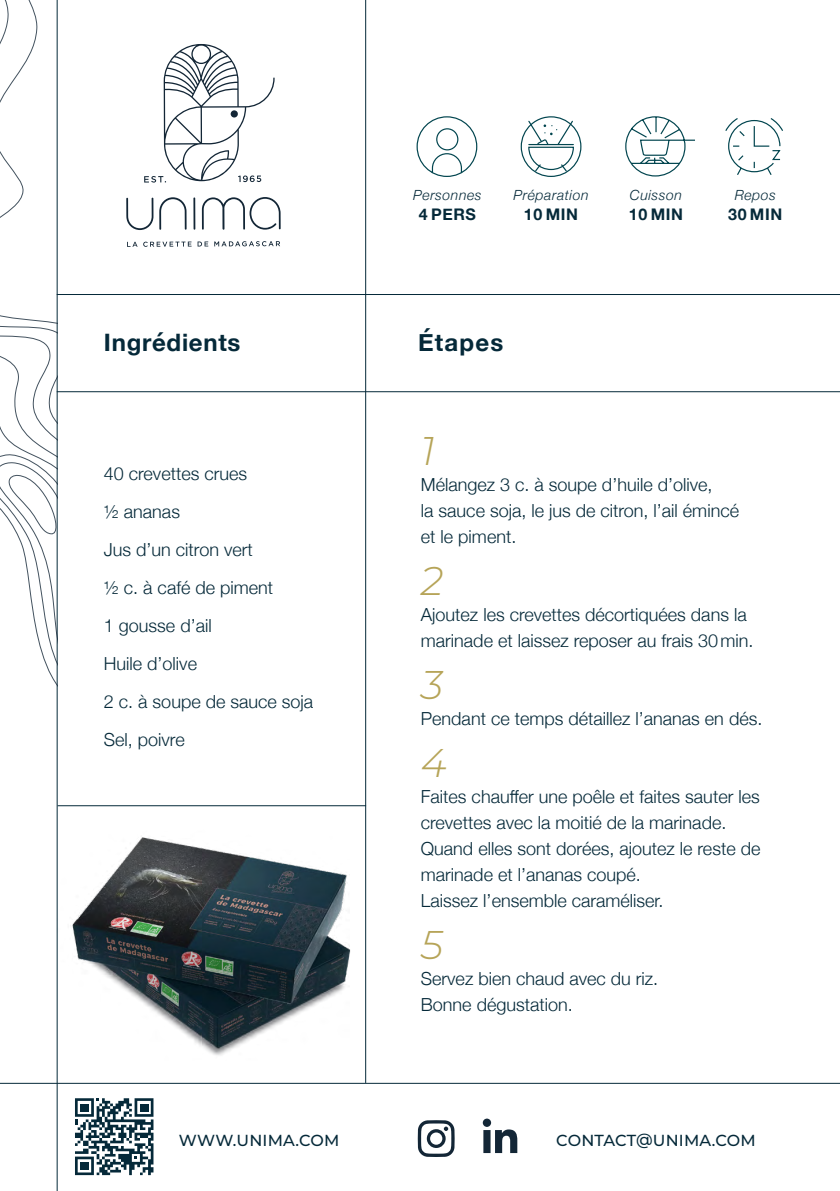
<style>
.page{position:relative;width:840px;height:1191px;background:#fff}
.page>*{position:absolute;margin:0;border:0;box-sizing:border-box;transform-origin:0 0}
.t1{font:italic 300 40px "Montserrat Alternates";color:#b6a458}
.t2{font:700 24px "Helvetica Neue";letter-spacing:.03em;color:#052939}
.t3{font:300 18px/26px "Helvetica Neue";color:#052939}
.t4{font:500 16px "Montserrat";letter-spacing:.01em;color:#052939}
.t5{font:700 16px "Helvetica Neue";letter-spacing:.04em;color:#052939}
.t6{font:italic 300 14px "Helvetica Neue";letter-spacing:.04em;color:#052939}
</style>
<div class="page">
<hr style="left:57px;top:0;width:1px;height:1191px;background:#052939">
<hr style="left:57px;top:391px;width:782px;height:1px;background:#052939">
<hr style="left:57px;top:805px;width:309px;height:1px;background:#052939">
<hr style="left:0;top:1083px;width:839px;height:1px;background:#052939">
<hr style="left:57px;top:294px;width:782px;height:1px;background:#052939">
<svg style="left:126px;top:44px;width:154px;height:203px"></svg>
<svg style="left:0;top:0;width:57px;height:719px"></svg>
<svg style="left:482px;top:1118px;width:35px;height:35px"></svg>
<svg style="left:417px;top:1120px;width:37px;height:37px"></svg>
<hr style="left:365px;top:0;width:1px;height:1083px;background:#052939">
<svg style="left:416px;top:116px;width:367px;height:61px"></svg>
<img style="left:57px;top:829px;width:294px;height:231px">
<svg style="left:75px;top:1098px;width:78px;height:77px"></svg>
<div style="left:80px;top:1103px;width:8px;height:8px;background:#052939"></div>
<div style="left:140px;top:1103px;width:8px;height:8px;background:#052939"></div>
<div style="left:80px;top:1161px;width:8px;height:8px;background:#052939"></div>
<p class="t6" style="left:413px;top:184px;width:70px">Personnes</p>
<p class="t5" style="left:418px;top:201px;width:59px">4 PERS</p>
<p class="t6" style="left:513px;top:184px;width:77px">Préparation</p>
<p class="t5" style="left:523px;top:201px;width:56px">10 MIN</p>
<p class="t6" style="left:629px;top:184px;width:54px">Cuisson</p>
<p class="t5" style="left:628px;top:201px;width:56px">10 MIN</p>
<h2 class="t2" style="left:104px;top:324px;width:138px">Ingrédients</h2>
<h2 class="t2" style="left:418px;top:324px;width:87px">Étapes</h2>
<p class="t6" style="left:734px;top:184px;width:43px">Repos</p>
<p class="t5" style="left:727px;top:201px;width:56px">30 MIN</p>
<p class="t3" style="left:104px;top:453px;width:211px;line-height:38px">40 crevettes crues<br>½ ananas<br>Jus d’un citron vert<br>½ c. à café de piment<br>1 gousse d’ail<br>Huile d’olive<br>2 c. à soupe de sauce soja<br>Sel, poivre</p>
<h1 class="t1" style="left:420px;top:423px;width:16px">1</h1>
<p class="t3" style="left:420px;top:470px;width:319px">Mélangez 3 c. à soupe d’huile d’olive,<br>la sauce soja, le jus de citron, l’ail émincé et le piment.</p>
<h1 class="t1" style="left:420px;top:553px;width:24px">2</h1>
<p class="t3" style="left:420px;top:600px;width:334px">Ajoutez les crevettes décortiquées dans la marinade et laissez reposer au frais 30min.</p>
<h1 class="t1" style="left:420px;top:657px;width:24px">3</h1>
<p class="t3" style="left:420px;top:704px;width:343px">Pendant ce temps détaillez l’ananas en dés.</p>
<h1 class="t1" style="left:420px;top:735px;width:28px">4</h1>
<p class="t3" style="left:420px;top:782px;width:341px">Faites chauffer une poêle et faites sauter les crevettes avec la moitié de la marinade.<br>Quand elles sont dorées, ajoutez le reste de marinade et l’ananas coupé.<br>Laissez l’ensemble caraméliser.</p>
<h1 class="t1" style="left:420px;top:917px;width:24px">5</h1>
<p class="t3" style="left:420px;top:964px;width:239px">Servez bien chaud avec du riz.<br>Bonne dégustation.</p>
<p class="t4" style="left:179px;top:1129px;width:162px">WWW.UNIMA.COM</p>
<p class="t4" style="left:556px;top:1129px;width:201px">CONTACT@UNIMA.COM</p>
</div>
